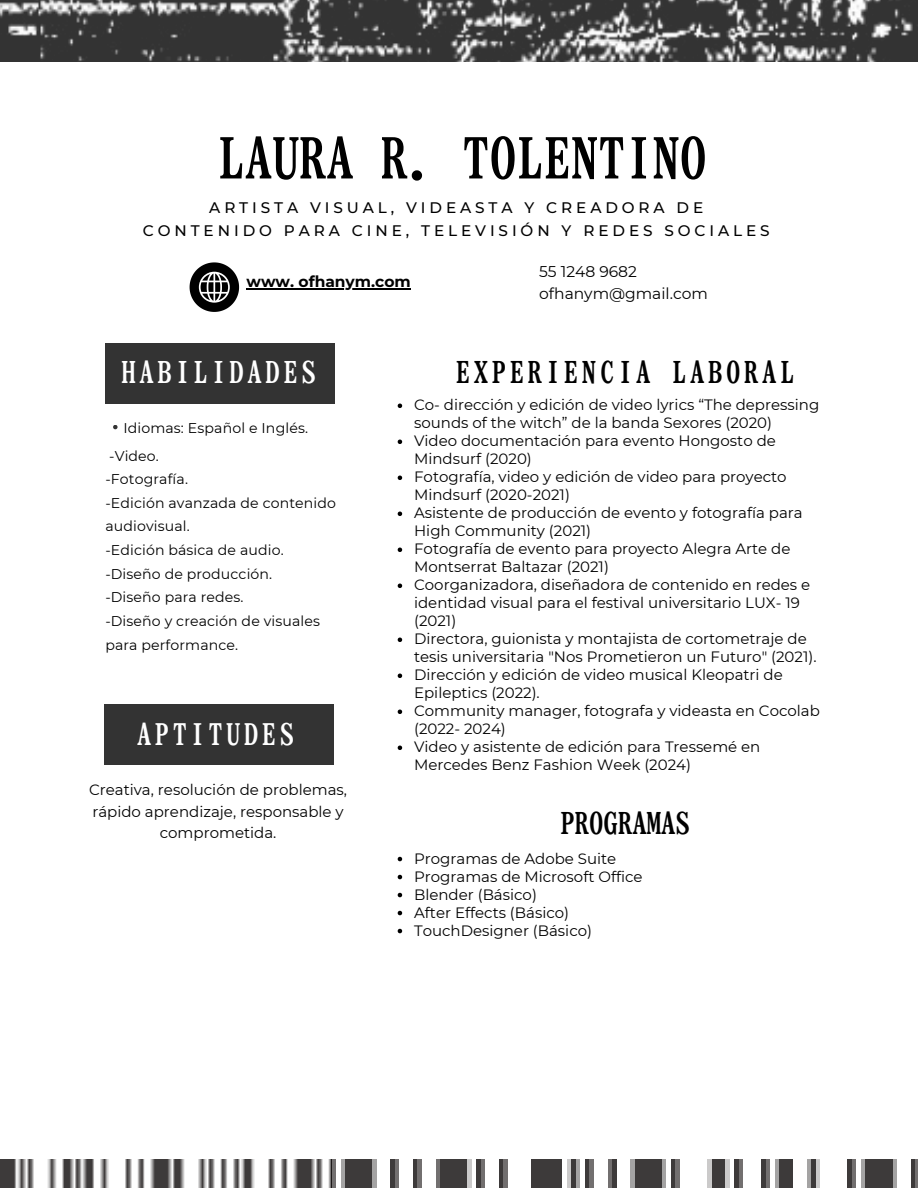
<style>
.page{position:relative;width:918px;height:1188px;background:#fff}
.page>*{position:absolute;margin:0;border:0;box-sizing:border-box;transform-origin:0 0}
.t1{font:700 54.3px "BIZUD Mincho";color:#000}
.t2{font:700 28.8px "BIZUD Mincho";letter-spacing:.125em;color:#000}
.t3{font:700 28.8px "BIZUD Mincho";letter-spacing:.125em;color:#fff}
.t4{font:700 28.8px "BIZUD Mincho";color:#000}
.t5{font:700 28.5px "BIZUD Mincho";letter-spacing:.125em;color:#fff}
.t6{font:15.45px/21.3px "Montserrat";color:#000}
.t7{font:700 15.45px "Montserrat";color:#000}
.t8{font:500 15.3px/22.5px "Montserrat";letter-spacing:.255em;color:#000;text-align:center}
.t9{font:15px/18px "Montserrat";color:#000}
.t10{font:14.1px/23.7px "Montserrat";letter-spacing:.01em;color:#000}
</style>
<div class="page">
<div style="left:105px;top:343px;width:230px;height:60px;background:#333"></div>
<svg style="left:113px;top:425px;width:5px;height:4px"></svg>
<img style="left:0;top:1160px;width:918px;height:28px">
<img style="left:0;top:0;width:918px;height:62px">
<svg style="left:190px;top:262px;width:49px;height:50px"></svg>
<div style="left:104px;top:705px;width:229px;height:60px;background:#333"></div>
<svg style="left:398px;top:404px;width:4px;height:4px"></svg>
<svg style="left:398px;top:440px;width:4px;height:4px"></svg>
<svg style="left:398px;top:476px;width:4px;height:4px"></svg>
<svg style="left:398px;top:512px;width:4px;height:4px"></svg>
<svg style="left:398px;top:548px;width:4px;height:4px"></svg>
<svg style="left:398px;top:584px;width:4px;height:4px"></svg>
<svg style="left:398px;top:638px;width:4px;height:4px"></svg>
<svg style="left:398px;top:674px;width:4px;height:4px"></svg>
<svg style="left:398px;top:710px;width:4px;height:4px"></svg>
<svg style="left:398px;top:746px;width:4px;height:4px"></svg>
<hr style="left:246px;top:289px;width:165px;height:1px;background:#000">
<svg style="left:398px;top:857px;width:4px;height:4px"></svg>
<svg style="left:398px;top:875px;width:4px;height:4px"></svg>
<svg style="left:398px;top:893px;width:4px;height:4px"></svg>
<svg style="left:398px;top:911px;width:4px;height:4px"></svg>
<svg style="left:398px;top:929px;width:4px;height:4px"></svg>
<p class="t1" style="left:218px;top:131px;width:491px">LAURA R. TOLENTINO</p>
<p class="t8" style="left:143px;top:197px;width:628px">ARTISTA VISUAL, VIDEASTA Y CREADORA DE<br>CONTENIDO PARA CINE, TELEVISIÓN Y REDES SOCIALES</p>
<p class="t7" style="left:246px;top:272px;width:166px">www. ofhanym.com</p>
<p class="t6" style="left:539px;top:261px;width:170px">55 1248 9682 ofhanym@gmail.com</p>
<p class="t3" style="left:122px;top:357px;width:196px">HABILIDADES</p>
<p class="t2" style="left:456px;top:357px;width:340px">EXPERIENCIA LABORAL</p>
<p class="t10" style="left:123px;top:417px;width:186px">Idiomas: Español e Inglés.</p>
<p class="t10" style="left:109px;top:444px;width:51px">-Video.</p>
<p class="t10" style="left:105px;top:467px;width:84px">-Fotografía.</p>
<p class="t10" style="left:105px;top:491px;width:232px">-Edición avanzada de contenido audiovisual.</p>
<p class="t10" style="left:105px;top:538px;width:180px">-Edición básica de audio.</p>
<p class="t10" style="left:105px;top:562px;width:168px">-Diseño de producción.</p>
<h2 class="t10" style="left:105px;top:585px;width:140px">-Diseño para redes.</h2>
<p class="t10" style="left:105px;top:609px;width:216px">-Diseño y creación de visuales para performance.</p>
<p class="t5" style="left:137px;top:719px;width:158px">APTITUDES</p>
<h2 class="t9" style="left:89px;top:779px;width:260px;line-height:21.3px;text-align:center">Creativa, resolución de problemas, rápido aprendizaje, responsable y comprometida.</h2>
<p class="t9" style="left:414px;top:396px;width:407px">Co- dirección y edición de video lyrics “The depressing sounds of the witch” de la banda Sexores (2020)</p>
<h1 class="t9" style="left:414px;top:432px;width:363px">Video documentación para evento Hongosto de<br>Mindsurf (2020)</h1>
<h3 class="t9" style="left:414px;top:468px;width:374px">Fotografía, video y edición de video para proyecto<br>Mindsurf (2020-2021)</h3>
<p class="t9" style="left:414px;top:504px;width:390px">Asistente de producción de evento y fotografía para<br>High Community (2021)</p>
<h4 class="t9" style="left:414px;top:540px;width:378px">Fotografía de evento para proyecto Alegra Arte de<br>Montserrat Baltazar (2021)</h4>
<p class="t9" style="left:414px;top:576px;width:398px">Coorganizadora, diseñadora de contenido en redes e identidad visual para el festival universitario LUX- 19 (2021)</p>
<h2 class="t9" style="left:414px;top:630px;width:404px">Directora, guionista y montajista de cortometraje de tesis universitaria "Nos Prometieron un Futuro" (2021).</h2>
<p class="t9" style="left:414px;top:666px;width:370px">Dirección y edición de video musical Kleopatri de<br>Epileptics (2022).</p>
<p class="t9" style="left:414px;top:702px;width:407px">Community manager, fotografa y videasta en Cocolab (2022- 2024)</p>
<p class="t9" style="left:414px;top:738px;width:348px">Video y asistente de edición para Tressemé en<br>Mercedes Benz Fashion Week (2024)</p>
<p class="t4" style="left:560px;top:808px;width:131px">PROGRAMAS</p>
<p class="t9" style="left:414px;top:849px;width:204px">Programas de Adobe Suite</p>
<p class="t9" style="left:414px;top:867px;width:230px">Programas de Microsoft Office</p>
<h2 class="t9" style="left:414px;top:885px;width:124px">Blender (Básico)</h2>
<p class="t9" style="left:414px;top:903px;width:157px">After Effects (Básico)</p>
<p class="t9" style="left:414px;top:921px;width:179px">TouchDesigner (Básico)</p>
</div>
